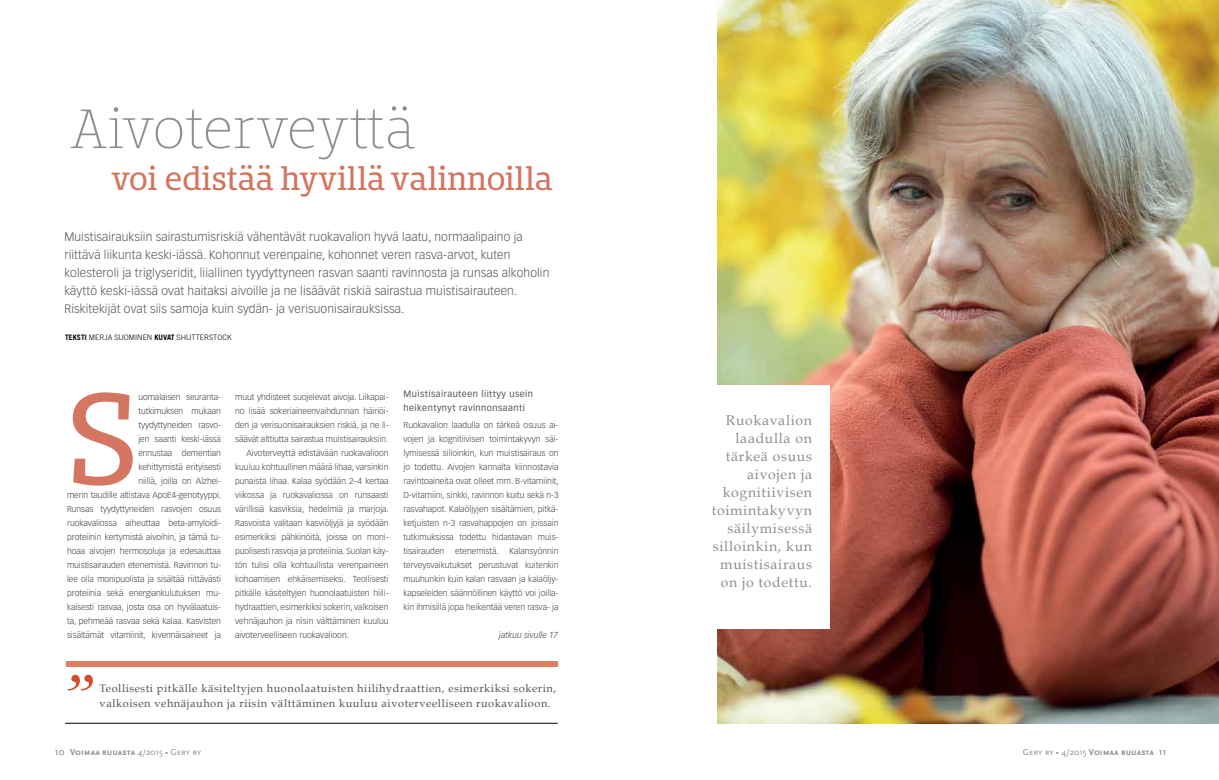
<style>
.page{position:relative;width:1219px;height:780px;background:#fff}
.page>*{position:absolute;margin:0;border:0;box-sizing:border-box;transform-origin:0 0}
.t1{font:120.5px "Bommer Slab";color:#d47662}
.t2{font:100 51.4px "Bommer Slab";letter-spacing:-.01em;color:#898f92}
.t3{font:29.9px "Bommer Slab";color:#d3755e}
.t4{font:14px/18px "Book Antiqua";letter-spacing:.05em;color:#898f92;text-align:right}
.t5{font:300 12px/18px "Vectora LT Std";letter-spacing:.01em;color:#505457}
.t6{font:11px/15px "Book Antiqua";letter-spacing:.05em;color:#505457}
.t7{font:9px/14px "Vectora LT Std";letter-spacing:.05em;color:#505457}
.t8{font:700 9px "Scala Sans Caps";color:#898f92}
.t9{font:9px "Scala Sans Caps";color:#898f92}
.t10{font:300 8.5px/14px "Vectora LT Std";letter-spacing:-.005em;color:#414042;text-align:justify}
.t11{font:italic 300 8.5px "Vectora LT Std";color:#414042}
.t12{font:300 7.5px "Trade Gothic";color:#000}
.s1{font-weight:700}
.s2{font-weight:400;font-size:10px;color:#6e7377}
.s3{font-weight:400}
.s4{font-size:10px;color:#6e7377}
</style>
<div class="page">
<img style="left:717px;top:0;width:502px;height:723px">
<div style="left:663px;top:385px;width:167px;height:244px;background:#fff"></div>
<svg style="left:68px;top:674px;width:25px;height:16px"></svg>
<div style="left:66px;top:661px;width:492px;height:5px;background:#df7d67"></div>
<hr style="left:65px;top:723px;width:493px;height:1px;background:#000">
<h2 class="t2" style="left:69px;top:92px;width:347px">Aivoterveyttä</h2>
<h3 class="t3" style="left:111px;top:157px;width:443px">voi edistää hyvillä valinnoilla</h3>
<p class="t5" style="left:64px;top:228px;width:486px">Muistisairauksiin sairastumisriskiä vähentävät ruokavalion hyvä laatu, normaalipaino ja riittävä liikunta keski-iässä. Kohonnut verenpaine, kohonnet veren rasva-arvot, kuten kolesteroli ja triglyseridit, liiallinen tyydyttyneen rasvan saanti ravinnosta ja runsas alkoholin käyttö keski-iässä ovat haitaksi aivoille ja ne lisäävät riskiä sairastua muistisairauteen.<br>Riskitekijät ovat siis samoja kuin sydän- ja verisuonisairauksissa.</p>
<p class="t12" style="left:65px;top:332px;width:168px"><span class="s1">TEKSTI</span> MERJA SUOM INEN <span class="s1">KUVAT</span> SH UTTERSTOCK</p>
<h1 class="t1" style="left:67px;top:351px;width:73px">S</h1>
<p class="t10" style="left:67px;top:390px;width:156px;text-align:right">uomalaisen seuranta-<br>tutkimuksen mukaan<br>tyydyttyneiden rasvo-<br>jen saanti keski-iässä<br>ennustaa dementian<br>kehittymistä erityisesti<br>niillä, joilla on Alzhei-<br>merin taudille altistava ApoE4-genotyyppi.<br>Runsas tyydyttyneiden rasvojen osuus ruokavaliossa aiheuttaa beta-amyloidi&shy;proteiinin kertymistä aivoihin, ja tämä tu&shy;hoaa aivojen hermosoluja ja edesauttaa muistisairauden etenemistä. Ravinnon tu&shy;lee olla monipuolista ja sisältää riittävästi proteiinia sekä energiankulutuksen mu&shy;kaisesti rasvaa, josta osa on hyvälaatuis&shy;ta, pehmeää rasvaa sekä kalaa. Kasvisten sisältämät vitamiinit, kivennäisaineet ja</p>
<p class="t10" style="left:235px;top:390px;width:155px">muut yhdisteet suojelevat aivoja. Liikapai-</p>
<p class="t10" style="left:235px;top:404px;width:155px">no lisää sokeriaineenvaihdunnan häiriöi-</p>
<p class="t10" style="left:235px;top:418px;width:155px">den ja verisuonisairauksien riskiä, ja ne li-</p>
<p class="t10" style="left:235px;top:432px;width:155px">säävät alttiutta sairastua muistisairauksiin.</p>
<p class="t10" style="left:246px;top:446px;width:144px">Aivoterveyttä edistävään ruokavalioon</p>
<p class="t10" style="left:235px;top:460px;width:155px">kuuluu kohtuullinen määrä lihaa, varsinkin</p>
<p class="t10" style="left:235px;top:474px;width:155px">punaista lihaa. Kalaa syödään 2–4 kertaa</p>
<p class="t10" style="left:235px;top:488px;width:155px">viikossa ja ruokavaliossa on runsaasti</p>
<p class="t10" style="left:235px;top:502px;width:155px">värillisiä kasviksia, hedelmiä ja marjoja.</p>
<p class="t10" style="left:235px;top:516px;width:155px">Rasvoista valitaan kasviöljyjä ja syödään</p>
<p class="t10" style="left:235px;top:530px;width:155px">esimerkiksi pähkinöitä, joissa on moni-</p>
<p class="t10" style="left:235px;top:544px;width:155px">puolisesti rasvoja ja proteiinia. Suolan käy-</p>
<p class="t10" style="left:235px;top:558px;width:155px">tön tulisi olla kohtuullista verenpaineen</p>
<p class="t10" style="left:235px;top:572px;width:155px">kohoamisen ehkäisemiseksi. Teollisesti</p>
<p class="t10" style="left:235px;top:586px;width:155px">pitkälle käsiteltyjen huonolaatuisten hiili-</p>
<p class="t10" style="left:235px;top:600px;width:155px">hydraattien, esimerkiksi sokerin, valkoisen</p>
<p class="t10" style="left:235px;top:614px;width:155px">vehnäjauhon ja riisin välttäminen kuuluu</p>
<p class="t10" style="left:235px;top:628px;width:115px">aivoterveelliseen ruokavalioon.</p>
<p class="t7" style="left:403px;top:387px;width:131px">Muistisairauteen liittyy usein heikentynyt ravinnonsaanti</p>
<p class="t10" style="left:403px;top:418px;width:157px">Ruokavalion laadulla on tärkeä osuus ai&shy;vojen ja kognitiivisen toimintakyvyn säi&shy;lymisessä silloinkin, kun muistisairaus on jo todettu. Aivojen kannalta kiinnostavia ravintoaineita ovat olleet mm. B-vitamiinit, D-vitamiini, sinkki, ravinnon kuitu sekä n-3 rasvahapot. Kalaöljyjen sisältämien, pitkä&shy;ketjuisten n-3 rasvahappojen on joissain tutkimuksissa todettu hidastavan muis&shy;tisairauden</p>
<p class="t10" style="left:403px;top:544px;width:156px;text-indent:106px">Kalansyönnin terveysvaikutukset perustuvat kuitenkin muuhunkin kuin kalan rasvaan ja kalaöljy&shy;kapseleiden säännöllinen käyttö voi joilla&shy;kin ihmisillä jopa heikentää veren rasva- ja</p>
<p class="t10" style="left:455px;top:544px;width:45px">etenemistä.</p>
<p class="t11" style="left:499px;top:630px;width:60px">jatkuu sivulle 17</p>
<p class="t6" style="left:100px;top:680px;width:458px">Teollisesti pitkälle käsiteltyjen huonolaatuisten hiilihydraattien, esimerkiksi sokerin, valkoisen vehnäjauhon ja riisin välttäminen kuuluu aivoterveelliseen ruokavalioon.</p>
<h3 class="t4" style="left:712px;top:411px;width:102px">Ruokavalion laadulla on tärkeä osuus aivojen ja kognitiivisen toimintakyvyn säilymisessä silloinkin, kun muistisairaus on jo todettu.</h3>
<p class="t8" style="left:55px;top:747px;width:148px"><span class="s2">10</span> Voimaa ruuasta <span class="s3">4/2015 • Gery ry</span></p>
<p class="t9" style="left:1023px;top:747px;width:145px">Gery ry • 4/2015 <span class="s1">Voimaa ruuasta</span> <span class="s4">11</span></p>
</div>
